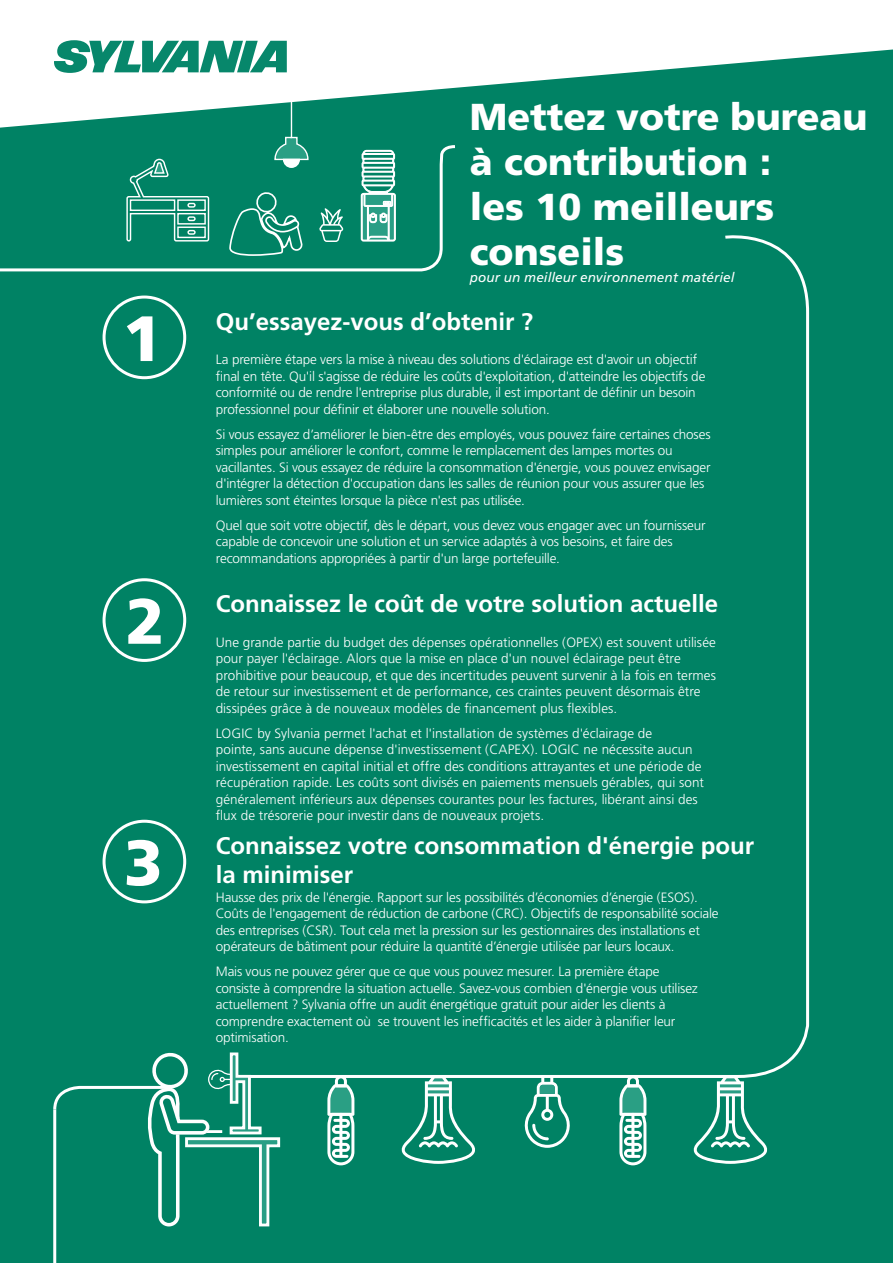
<style>
.page{position:relative;width:893px;height:1263px;background:#fff}
.page>*{position:absolute;margin:0;border:0;box-sizing:border-box;transform-origin:0 0}
.t1{font:900 63.9px "Frutiger";color:#fff}
.t2{font:900 37.5px/45px "Frutiger";color:#fff}
.t3{font:700 24px/28.8px "Frutiger";color:#fff}
.t4{font:300 13.5px/16.5px "Frutiger";letter-spacing:-.01em;color:#fff}
.t5{font:italic 13.5px "Frutiger";letter-spacing:.005em;color:#fff}
</style>
<div class="page">
<div style="left:0;top:50px;width:893px;height:1213px;background:#008264"></div>
<svg style="left:54px;top:40px;width:233px;height:33px"></svg>
<div style="left:103px;top:296px;width:83px;height:83px;border:3px solid #fff;border-radius:50%"></div>
<div style="left:103px;top:578px;width:83px;height:84px;border:3px solid #fff;border-radius:50%"></div>
<div style="left:103px;top:820px;width:83px;height:83px;border:3px solid #fff;border-radius:50%"></div>
<hr style="left:250px;top:1075px;width:488px;height:3px;background:#fff">
<div style="left:722px;top:227px;width:89px;height:852px;background:#008264"></div>
<hr style="left:53px;top:1109px;width:3px;height:154px;background:#fff">
<div style="left:0;top:144px;width:458px;height:129px;background:#008264"></div>
<svg style="left:228px;top:191px;width:74px;height:66px;background:#24947a"></svg>
<svg style="left:126px;top:158px;width:84px;height:84px;background:#2c977f"></svg>
<svg style="left:319px;top:208px;width:24px;height:34px"></svg>
<svg style="left:361px;top:150px;width:35px;height:92px"></svg>
<svg style="left:274px;top:99px;width:35px;height:70px;background:#309b82"></svg>
<svg style="left:693px;top:1075px;width:75px;height:89px"></svg>
<svg style="left:401px;top:1078px;width:75px;height:86px;background:#369c85"></svg>
<svg style="left:327px;top:1078px;width:27px;height:87px"></svg>
<svg style="left:619px;top:1078px;width:27px;height:87px"></svg>
<svg style="left:522px;top:1078px;width:50px;height:70px"></svg>
<svg style="left:52px;top:1051px;width:230px;height:177px;background:#158c71"></svg>
<h2 class="t2" style="left:470px;top:94px;width:399px">Mettez votre bureau à contribution :<br>les 10 meilleurs conseils</h2>
<p class="t5" style="left:470px;top:269px;width:266px">pour un meilleur environnement matériel</p>
<h1 class="t1" style="left:123px;top:300px;width:41px">1</h1>
<h3 class="t3" style="left:216px;top:307px;width:319px">Qu’essayez-vous d’obtenir ?</h3>
<p class="t4" style="left:216px;top:351px;width:491px">La première étape vers la mise à niveau des solutions d'éclairage est d'avoir un objectif final en tête. Qu'il s'agisse de réduire les coûts d'exploitation, d'atteindre les objectifs de conformité ou de rendre l'entreprise plus durable, il est important de définir un besoin professionnel pour définir et élaborer une nouvelle solution.</p>
<p class="t4" style="left:216px;top:426px;width:496px">Si vous essayez d’améliorer le bien-être des employés, vous pouvez faire certaines choses simples pour améliorer le confort, comme le remplacement des lampes mortes ou vacillantes. Si vous essayez de réduire la consommation d'énergie, vous pouvez envisager d'intégrer la détection d'occupation dans les salles de réunion pour vous assurer que les lumières sont éteintes lorsque la pièce n'est pas utilisée.</p>
<p class="t4" style="left:216px;top:517px;width:491px">Quel que soit votre objectif, dès le départ, vous devez vous engager avec un fournisseur capable de concevoir une solution et un service adaptés à vos besoins, et faire des recommandations appropriées à partir d'un large portefeuille.</p>
<h1 class="t1" style="left:126px;top:583px;width:41px">2</h1>
<h3 class="t3" style="left:216px;top:589px;width:504px">Connaissez le coût de votre solution actuelle</h3>
<p class="t4" style="left:216px;top:634px;width:502px">Une grande partie du budget des dépenses opérationnelles (OPEX) est souvent utilisée pour payer l'éclairage. Alors que la mise en place d'un nouvel éclairage peut être prohibitive pour beaucoup, et que des incertitudes peuvent survenir à la fois en termes de retour sur investissement et de performance, ces craintes peuvent désormais être dissipées grâce à de nouveaux modèles de financement plus flexibles.</p>
<p class="t4" style="left:216px;top:725px;width:490px">LOGIC by Sylvania permet l'achat et l'installation de systèmes d'éclairage de<br>pointe, sans aucune dépense d'investissement (CAPEX). LOGIC ne nécessite aucun investissement en capital initial et offre des conditions attrayantes et une période de récupération rapide. Les coûts sont divisés en paiements mensuels gérables, qui sont généralement inférieurs aux dépenses courantes pour les factures, libérant ainsi des flux de trésorerie pour investir dans de nouveaux projets.</p>
<h1 class="t1" style="left:124px;top:824px;width:41px">3</h1>
<h3 class="t3" style="left:216px;top:831px;width:540px">Connaissez votre consommation d'énergie pour la minimiser</h3>
<p class="t4" style="left:216px;top:889px;width:504px">Hausse des prix de l'énergie. Rapport sur les possibilités d’économies d’énergie (ESOS).<br>Coûts de l'engagement de réduction de carbone (CRC). Objectifs de responsabilité sociale des entreprises (CSR). Tout cela met la pression sur les gestionnaires des installations et opérateurs de bâtiment pour réduire la quantité d’énergie utilisée par leurs locaux.</p>
<p class="t4" style="left:216px;top:963px;width:484px">Mais vous ne pouvez gérer que ce que vous pouvez mesurer. La première étape consiste à comprendre la situation actuelle. Savez-vous combien d'énergie vous utilisez actuellement ? Sylvania offre un audit énergétique gratuit pour aider les clients à comprendre exactement où se trouvent les inefficacités et les aider à planifier leur optimisation.</p>
</div>
